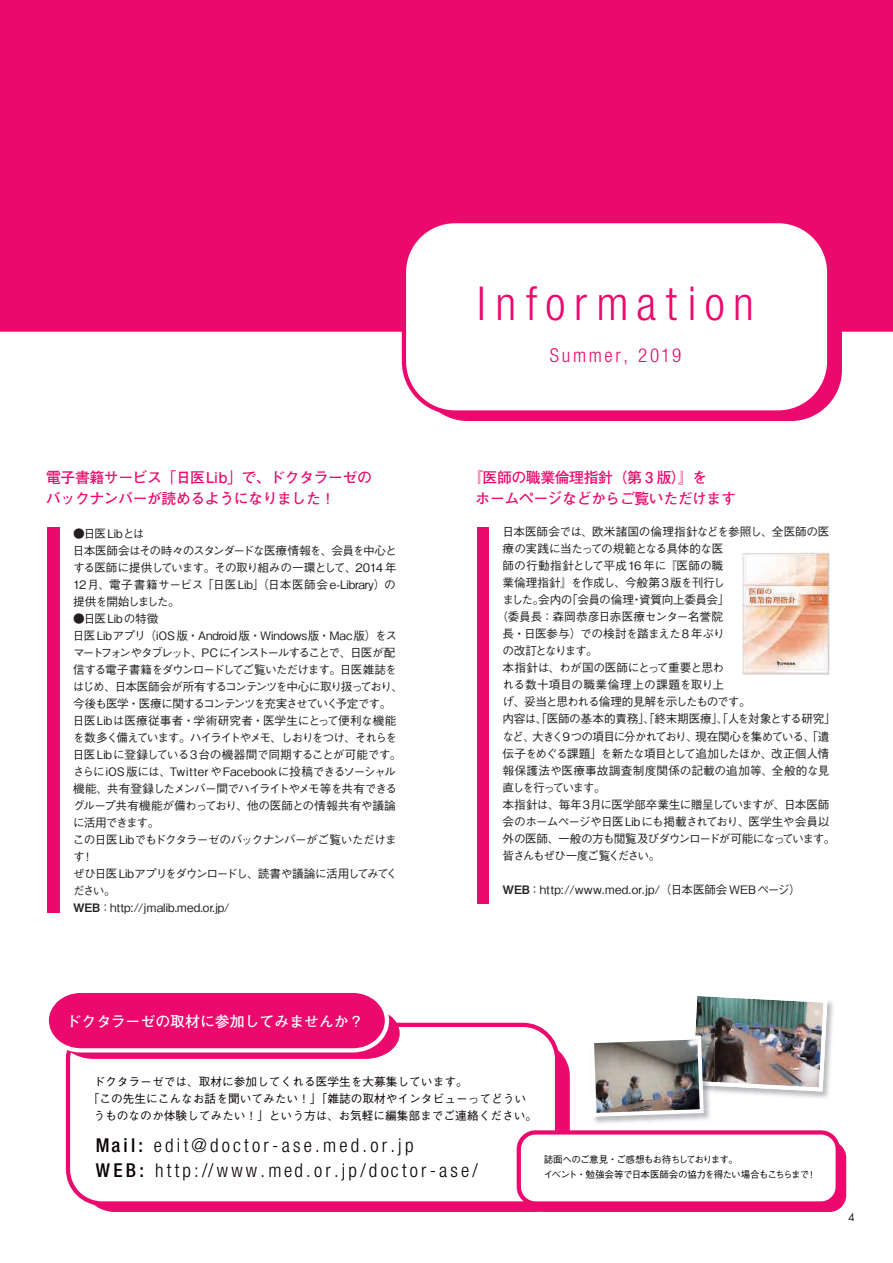
<style>
.page{position:relative;width:893px;height:1263px;background:#fff}
.page>*{position:absolute;margin:0;border:0;box-sizing:border-box;transform-origin:0 0}
.t1{font:300 condensed 46.8px "Helvetica Neue LT Std";color:#ec096d}
.t2{font:300 condensed 19.2px "Helvetica Neue LT Std";letter-spacing:.17em;color:#080302}
.t3{font:300 condensed 19.2px "Helvetica Neue LT Std";letter-spacing:.14em;color:#ec096d}
.t4{font:500 condensed 19.2px "Helvetica Neue LT Std";color:#080302}
.t5{font:700 14.85px/21.3px "Futo Go B101 Pro";letter-spacing:-.03em;color:#ec096d}
.t6{font:700 14.85px "Futo Go B101 Pro";color:#fff}
.t7{font:500 11.7px/17px "Gothic BBB Pro";letter-spacing:-.05em;color:#231f20}
.t8{font:500 11.7px "Gothic BBB Pro";letter-spacing:.005em;color:#231f20}
.t9{font:500 11.7px "Gothic BBB Pro";color:#080302}
.t10{font:500 11.7px "Gothic BBB Pro";letter-spacing:-.025em;color:#231f20}
.t11{font:500 11.7px "Gothic BBB Pro";letter-spacing:-.09em;color:#231f20}
.t12{font:500 11.7px "Gothic BBB Pro";letter-spacing:-.085em;color:#231f20}
.t13{font:500 11.7px "Gothic BBB Pro";letter-spacing:-.02em;color:#231f20}
.t14{font:500 11.7px "Gothic BBB Pro";letter-spacing:-.1em;color:#231f20}
.t15{font:500 11.7px "Gothic BBB Pro";letter-spacing:-.14em;color:#231f20}
.t16{font:500 11.7px "Gothic BBB Pro";letter-spacing:-.105em;color:#231f20}
.t17{font:500 11.7px "Gothic BBB Pro";letter-spacing:-.07em;color:#231f20}
.t18{font:500 11.7px "Gothic BBB Pro";letter-spacing:-.015em;color:#231f20}
.t19{font:500 11.7px "Gothic BBB Pro";color:#231f20}
.t20{font:500 11.7px "Gothic BBB Pro";letter-spacing:-.005em;color:#231f20}
.t21{font:500 11.7px "Gothic BBB Pro";letter-spacing:-.075em;color:#231f20}
.t22{font:500 11.7px "Gothic BBB Pro";letter-spacing:-.115em;color:#231f20}
.t23{font:500 11.7px "Gothic BBB Pro";letter-spacing:-.13em;color:#231f20}
.t24{font:500 11.7px "Gothic BBB Pro";letter-spacing:-.145em;color:#231f20}
.t25{font:10.65px "Futura Std";color:#231f20}
.t26{font:500 9.6px "Gothic BBB Pro";letter-spacing:-.075em;color:#080302}
.s1{font-family:"Midashi Go Pro MB31";font-weight:400}
</style>
<div class="page">
<div style="left:0;top:0;width:893px;height:332px;background:#ec096d"></div>
<div style="left:417px;top:230px;width:425px;height:191px;background:#ec096d;border-radius:51px"></div>
<div style="left:402px;top:223px;width:429px;height:192px;background:#fff"></div>
<div style="left:81px;top:1042px;width:489px;height:170px;background:#ec096d;border-radius:34px"></div>
<div style="left:66px;top:1023px;width:493px;height:182px;background:#fff"></div>
<svg style="left:48px;top:993px;width:352px;height:66px"></svg>
<div style="left:527px;top:1141px;width:319px;height:71px;background:#ec096d;border-radius:17px"></div>
<svg style="left:517px;top:1130px;width:323px;height:75px;background:#fcdfec"></svg>
<img style="left:827px;top:1001px;width:6px;height:96px">
<img style="left:594px;top:1117px;width:116px;height:7px">
<img style="left:594px;top:996px;width:233px;height:121px">
<div style="left:47px;top:527px;width:12px;height:386px;background:#ec096d"></div>
<div style="left:477px;top:527px;width:11px;height:377px;background:#ec096d"></div>
<img style="left:743px;top:553px;width:86px;height:122px">
<h1 class="t1" style="left:477px;top:276px;width:278px">nI of r m a oi t n</h1>
<h2 class="t3" style="left:550px;top:344px;width:133px">Summer 2, 019</h2>
<p class="t5" style="left:46px;top:464px;width:327px">電子書籍サービス「日医Lib」で、ドクタラーゼのバックナンバーが読めるようになりました!</p>
<p class="t7" style="left:73px;top:523px;width:325px">●日医Libとは<br>日本医師会はその時々のスタンダードな医療情報を、会員を中心とする医師に提供しています。その取り組みの一環として、2014 年<br>12月、電子書籍サービス「日医Lib」（日本医師会e-Library）の提供を開始しました。</p>
<p class="t13" style="left:73px;top:609px;width:87px">●日医Libの特徴</p>
<p class="t10" style="left:73px;top:626px;width:326px">日医Libアプリ（iOS版・Android版・Windows版・Mac版）をス</p>
<p class="t15" style="left:73px;top:643px;width:324px">マートフォンやタブレット、PC にインストールすることで、日医が配</p>
<p class="t12" style="left:73px;top:660px;width:325px">信する電子書籍をダウンロードしてご覧いただけます。日医雑誌を</p>
<p class="t14" style="left:73px;top:677px;width:332px">はじめ、日本医師会が所有するコンテンツを中心に取り扱っており、</p>
<p class="t11" style="left:73px;top:694px;width:320px">今後も医学・医療に関するコンテンツを充実させていく予定です。</p>
<p class="t8" style="left:73px;top:711px;width:325px">日医Libは医療従事者・学術研究者・医学生にとって便利な機能</p>
<p class="t16" style="left:73px;top:728px;width:326px">を数多く備えています。ハイライトやメモ、しおりをつけ、それらを</p>
<p class="t7" style="left:73px;top:744px;width:330px">日医Libに登録している３台の機器間で同期することが可能です。</p>
<p class="t8" style="left:73px;top:762px;width:324px">さらにiOS版には、TwitterやFacebookに投稿できるソーシャル</p>
<p class="t11" style="left:73px;top:779px;width:326px">機能、共有登録したメンバー間でハイライトやメモ等を共有できる</p>
<p class="t10" style="left:73px;top:796px;width:324px">グループ共有機能が備わっており、他の医師との情報共有や議論</p>
<p class="t14" style="left:73px;top:813px;width:88px">に活用できます。</p>
<p class="t7" style="left:73px;top:829px;width:325px">この日医 Libでもドクタラーゼのバックナンバーがご覧いただけま</p>
<p class="t7" style="left:82px;top:846px;width:13px">!</p>
<p class="t7" style="left:73px;top:846px;width:326px">す<br>ぜひ日医 Libアプリをダウンロードし、読書や議論に活用してみてください。<br><span class="s1">WEB</span>：http://jmalib.med.or j p. /</p>
<p class="t5" style="left:476px;top:464px;width:262px;text-indent:-7px">『医師の職業倫理指針（第 3 版）』を<br>ホームページなどからご覧いただけます</p>
<p class="t18" style="left:502px;top:523px;width:329px">日本医師会では、欧米諸国の倫理指針などを参照し、全医師の医</p>
<p class="t7" style="left:503px;top:539px;width:222px">療の実践に当たっての規範となる具体的な医</p>
<p class="t19" style="left:503px;top:557px;width:222px">師の行動指針として平成16年に『医師の職</p>
<p class="t13" style="left:503px;top:574px;width:224px">業倫理指針』を作成し、今般第 3 版を刊行し</p>
<p class="t7" style="left:566px;top:590px;width:165px">「会員の倫理資質向上委員会「</p>
<p class="t7" style="left:502px;top:590px;width:71px">ました会内の</p>
<p class="t7" style="left:533px;top:590px;width:13px">。</p>
<p class="t13" style="left:497px;top:608px;width:228px">（委員長：森岡恭彦日赤医療センター名誉院</p>
<p class="t7" style="left:503px;top:624px;width:224px">長・日医参与）での検討を踏まえた8 年ぶり</p>
<p class="t24" style="left:503px;top:642px;width:97px">の改訂となります。</p>
<p class="t7" style="left:503px;top:658px;width:223px">本指針は、わが国の医師にとって重要と思わ</p>
<p class="t20" style="left:502px;top:676px;width:223px">れる数十項目の職業倫理上の課題を取り上</p>
<p class="t12" style="left:502px;top:693px;width:250px">げ、妥当と思われる倫理的見解を示したものです。</p>
<p class="t7" style="left:502px;top:709px;width:335px">内容は、「医師の基本的責務」、「終末期医療」、「人を対象とする研究「</p>
<p class="t21" style="left:695px;top:727px;width:136px">現在関心を集めている、「遺</p>
<p class="t7" style="left:631px;top:590px;width:13px">・</p>
<p class="t7" style="left:532px;top:726px;width:33px">大きく</p>
<p class="t7" style="left:502px;top:726px;width:34px">など、</p>
<p class="t17" style="left:503px;top:744px;width:328px">伝子をめぐる課題」を新たな項目として追加したほか、改正個人情</p>
<p class="t8" style="left:503px;top:761px;width:329px">報保護法や医療事故調査制度関係の記載の追加等、全般的な見</p>
<p class="t23" style="left:503px;top:778px;width:105px">直しを行っています。</p>
<p class="t7" style="left:590px;top:794px;width:241px">月に医学部卒業生に贈呈していますが、日本医師</p>
<p class="t22" style="left:560px;top:727px;width:139px">９つの項目に分かれており、</p>
<p class="t7" style="left:503px;top:794px;width:335px">本指針は、毎年３<br>会のホームページや日医 Libにも掲載されており、医学生や会員以外の医師、一般の方も閲覧及びダウンロードが可能になっています。皆さんもぜひ一度ご覧ください。</p>
<p class="t8" style="left:503px;top:880px;width:300px"><span class="s1">WEB</span>：http://www.med.or j p. （/ 日本医師会 WEBページ(</p>
<p class="t6" style="left:67px;top:1010px;width:298px">ドクタラーゼの取材に参加してみませんか?</p>
<p class="t9" style="left:94px;top:1072px;width:376px">ドクタラーゼでは、取材に参加してくれる医学生を大募集しています。</p>
<p class="t9" style="left:88px;top:1089px;width:440px">「この先生にこんなお話を聞いてみたい！」「雑誌の取材やインタビューってどうい</p>
<p class="t9" style="left:94px;top:1106px;width:445px">うものなのか体験してみたい！」という方は、お気軽に編集部までご連絡ください。</p>
<h2 class="t4" style="left:96px;top:1133px;width:49px">M a :li</h2>
<h2 class="t4" style="left:96px;top:1159px;width:50px">WEB:</h2>
<h2 class="t2" style="left:154px;top:1134px;width:261px">edit@doctor-ase.med.or.jp</h2>
<h2 class="t2" style="left:155px;top:1159px;width:324px">h t t p : / / w w w . m e d . o r . j p d/ t co o r /esa-</h2>
<p class="t26" style="left:544px;top:1152px;width:196px">誌面へのご意見・ご感想もお待ちしております。</p>
<p class="t26" style="left:544px;top:1166px;width:267px">イベント・勉強会等で日本医師会の協力を得たい場合もこちらまで</p>
<p class="t26" style="left:807px;top:1166px;width:11px">!</p>
<p class="t25" style="left:848px;top:1210px;width:8px">4</p>
</div>
